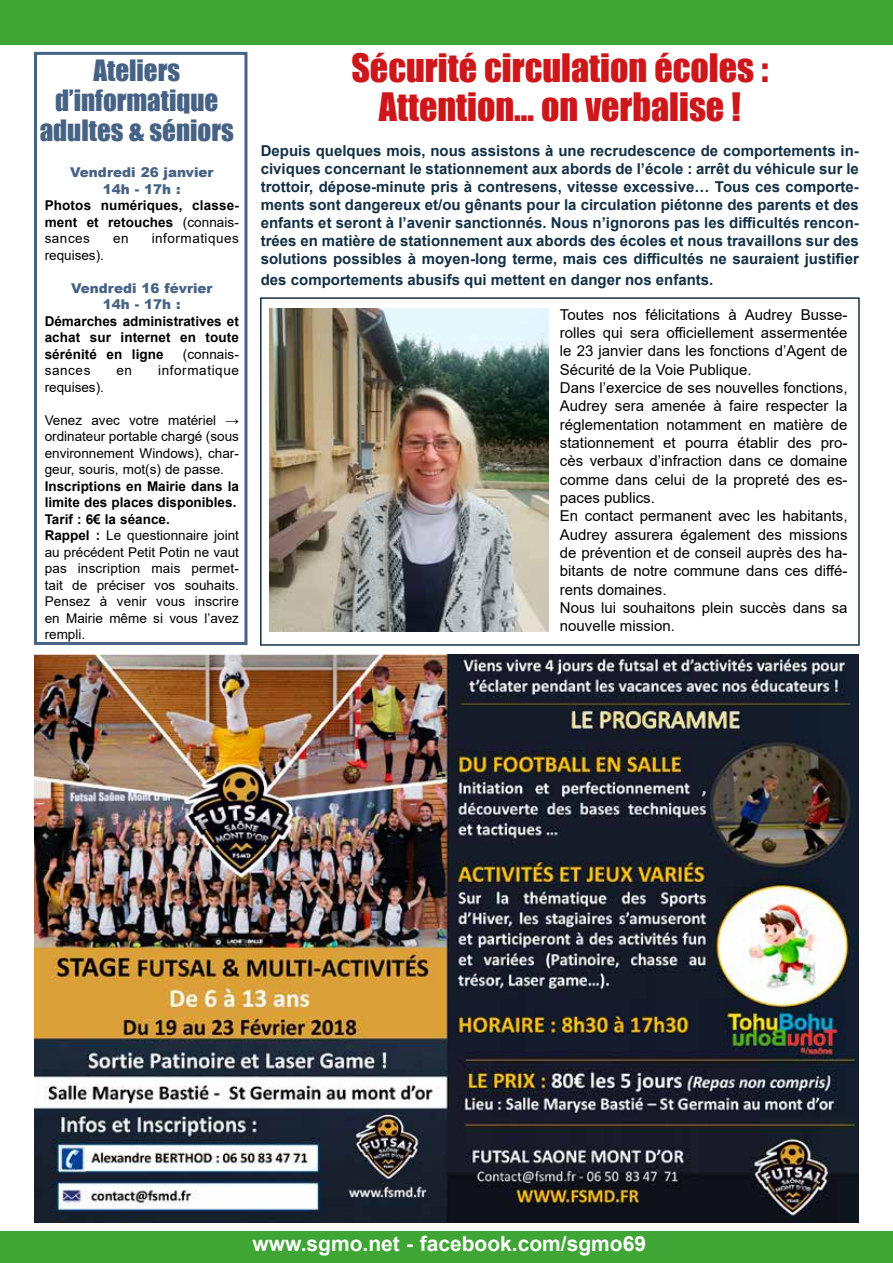
<style>
.page{position:relative;width:893px;height:1263px;background:#fff}
.page>*{position:absolute;margin:0;border:0;box-sizing:border-box;transform-origin:0 0}
.t1{font:36px/39px "Impact";color:#cd171a;text-align:center}
.t2{font:27px/30px "Impact";color:#466285;text-align:center}
.t3{font:700 21px "Arial";color:#fff}
.t4{font:15px/18.3px "Arial";color:#000}
.t5{font:700 15px/18px "Arial";color:#143045;text-align:justify}
.t6{font:13.5px/16.5px "Arial";color:#000;text-align:justify}
.t7{font:700 13.5px/16.5px "Arial";letter-spacing:.005em;color:#000;text-align:justify}
.t8{font:900 13.5px/16.5px "Arial";color:#466285;text-align:center}
.t9{font:13.5px "Arial";letter-spacing:.04em;color:#000}
.t10{font:13.5px "Arial";letter-spacing:.045em;color:#000}
.s1{font-weight:400}
.s2{font-weight:700}
</style>
<div class="page">
<div style="left:0;top:0;width:893px;height:44px;background:#3fa535"></div>
<div style="left:0;top:1231px;width:893px;height:32px;background:#3fa535"></div>
<div style="left:34px;top:52px;width:213px;height:593px;border:3px solid #466285"></div>
<img style="left:34px;top:654px;width:825px;height:568px">
<div style="left:260px;top:297px;width:600px;height:349px;border:2px solid #143045"></div>
<img style="left:269px;top:309px;width:280px;height:322px">
<h2 class="t2" style="left:40px;top:55px;width:196px">Ateliers d’informatique adultes &amp; séniors</h2>
<p class="t8" style="left:70px;top:164px;width:145px">Vendredi 26 janvier<br>14h - 17h :</p>
<p class="t7" style="left:45px;top:197px;width:196px">Photos numériques, classe&shy;ment et retouches <span class="s1">(connais&shy;sances</span></p>
<p class="t6" style="left:113px;top:230px;width:17px">en</p>
<p class="t9" style="left:152px;top:229px;width:89px">informatiques</p>
<p class="t6" style="left:45px;top:247px;width:61px">requises).</p>
<p class="t8" style="left:71px;top:279px;width:143px">Vendredi 16 février<br>14h - 17h :</p>
<p class="t7" style="left:45px;top:313px;width:196px">Démarches administratives et achat sur internet en toute sérénité en ligne</p>
<p class="t6" style="left:183px;top:346px;width:58px">(connais-</p>
<p class="t6" style="left:45px;top:362px;width:47px">sances</p>
<p class="t6" style="left:116px;top:362px;width:17px">en</p>
<p class="t10" style="left:158px;top:361px;width:82px">informatique</p>
<p class="t6" style="left:45px;top:379px;width:61px">requises).</p>
<p class="t6" style="left:45px;top:412px;width:196px">Venez avec votre matériel → ordinateur portable chargé (sous environnement Windows), char&shy;geur, souris, mot(s) de passe.</p>
<p class="t6" style="left:45px;top:478px;width:196px;text-align:left"><span class="s2">Inscriptions en Mairie dans la limite des places disponibles.<br>Tarif : 6€ la séance.<br>Rappel :</span> Le questionnaire joint au précédent Petit Potin ne vaut pas inscription mais permet&shy;tait de préciser vos souhaits.<br>Pensez à venir vous inscrire en Mairie même si vous l’avez rempli.</p>
<h1 class="t1" style="left:351px;top:48px;width:419px">Sécurité circulation écoles :<br>Attention… on verbalise !</h1>
<p class="t5" style="left:261px;top:141px;width:600px">Depuis quelques mois, nous assistons à une recrudescence de comportements in&shy;civiques concernant le stationnement aux abords de l’école : arrêt du véhicule sur le trottoir, dépose-minute pris à contresens, vitesse excessive… Tous ces comporte&shy;ments sont dangereux et/ou gênants pour la circulation piétonne des parents et des enfants et seront à l’avenir sanctionnés. Nous n’ignorons pas les difficultés rencon&shy;trées en matière de stationnement aux abords des écoles et nous travaillons sur des solutions possibles à moyen-long terme, mais ces difficultés ne sauraient justifier</p>
<p class="t5" style="left:261px;top:271px;width:454px">des comportements abusifs qui mettent en danger nos enfants.</p>
<p class="t4" style="left:560px;top:305px;width:289px">Toutes nos félicitations à Audrey Busse&shy;rolles qui sera officiellement assermentée le 23 janvier dans les fonctions d’Agent de Sécurité de la Voie Publique.<br>Dans l’exercice de ses nouvelles fonctions, Audrey sera amenée à faire respecter la réglementation notamment en matière de stationnement et pourra établir des pro&shy;cès verbaux d’infraction dans ce domaine comme dans celui de la propreté des es&shy;paces publics.<br>En contact permanent avec les habitants, Audrey assurera également des missions de prévention et de conseil auprès des ha&shy;bitants de notre commune dans ces diffé&shy;rents domaines.<br>Nous lui souhaitons plein succès dans sa nouvelle mission.</p>
<h3 class="t3" style="left:252px;top:1229px;width:395px">www.sgmo.net - facebook.com/sgmo69</h3>
</div>
